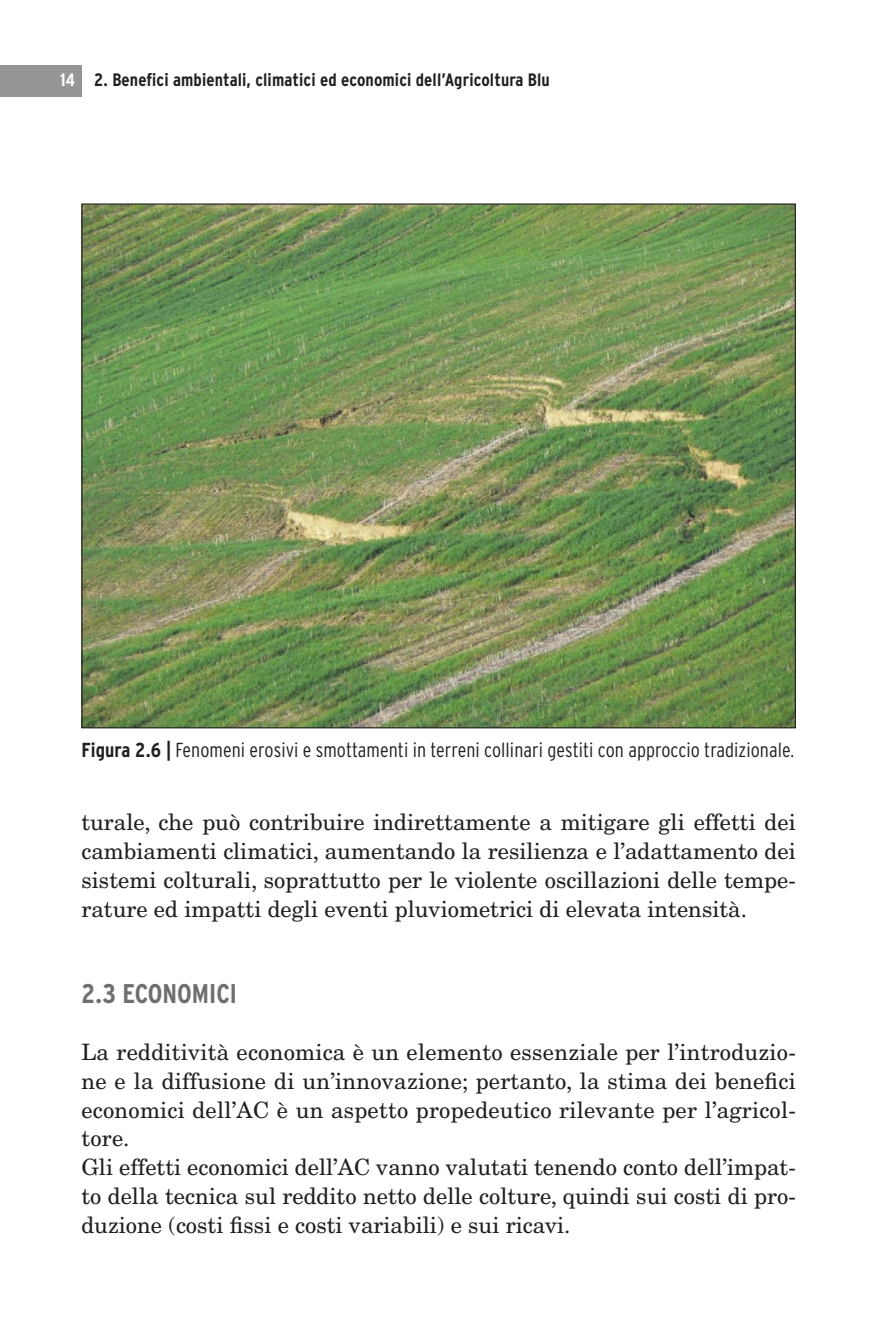
<style>
.page{position:relative;width:893px;height:1341px;background:#fff}
.page>*{position:absolute;margin:0;border:0;box-sizing:border-box;transform-origin:0 0}
.t1{font:700 condensed 27px "Interstate";color:#6d6f71}
.t2{font:22.5px/28.8px "New Century Schlbk LT Std";color:#231f20;text-align:justify}
.t3{font:300 condensed 20.25px "Interstate";letter-spacing:.005em;color:#231f20}
.t4{font:700 condensed 18px "Interstate";letter-spacing:.005em;color:#231f20}
.s1{color:#fff}
.s2{font-weight:700}
</style>
<div class="page">
<div style="left:0;top:65px;width:81px;height:31px;background:#949698"></div>
<img style="left:83px;top:205px;width:711px;height:521px">
<p class="t4" style="left:60px;top:72px;width:491px"><span class="s1">14</span> 2. Benefici ambientali, climatici ed economici dell’Agricoltura Blu</p>
<p class="t3" style="left:81px;top:742px;width:714px"><span class="s2">Figura 2.6 |</span> Fenomeni erosivi e smottamenti in terreni collinari gestiti con approccio tradizionale.</p>
<p class="t2" style="left:81px;top:809px;width:716px">turale, che può contribuire indirettamente a mitigare gli effetti dei cambiamenti climatici, aumentando la resilienza e l’adattamento dei sistemi colturali, soprattutto per le violente oscillazioni delle tempe&shy;rature ed impatti degli eventi pluviometrici di elevata intensità.</p>
<p class="t1" style="left:81px;top:982px;width:157px">2.3 ECONOMICI</p>
<p class="t2" style="left:81px;top:1039px;width:716px;text-align:left">La redditività economica è un elemento essenziale per l’introduzio&shy;ne e la diffusione di un’innovazione; pertanto, la stima dei benefici economici dell’AC è un aspetto propedeutico rilevante per l’agricol&shy;tore.<br>Gli effetti economici dell’AC vanno valutati tenendo conto dell’impat&shy;to della tecnica sul reddito netto delle colture, quindi sui costi di pro&shy;duzione (costi fissi e costi variabili) e sui ricavi.</p>
</div>
